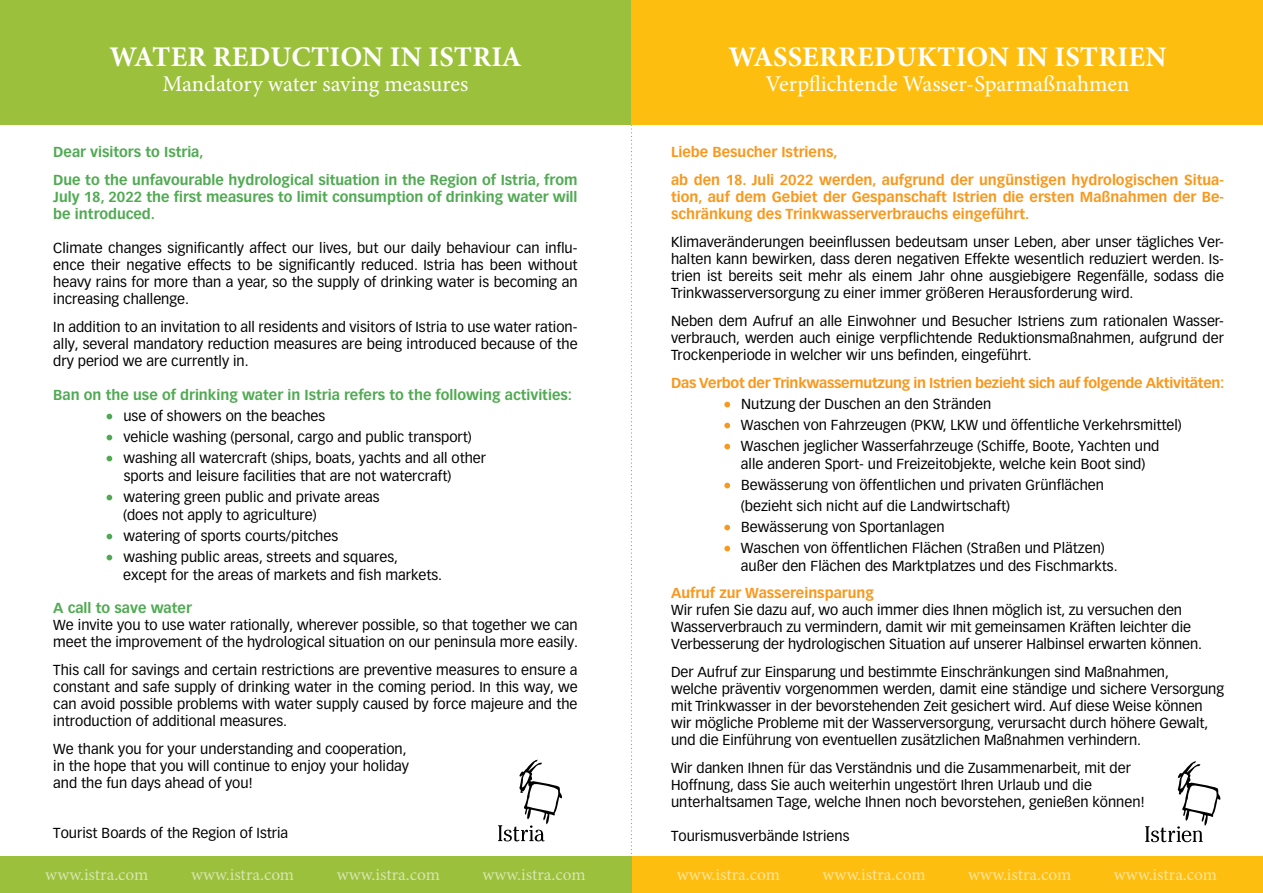
<style>
.page{position:relative;width:1263px;height:893px;background:#fff}
.page>*{position:absolute;margin:0;border:0;box-sizing:border-box;transform-origin:0 0}
.t1{font:700 28.5px "Minion Pro";letter-spacing:.01em;color:#fff}
.t2{font:22.5px "Minion Pro";letter-spacing:-.005em;color:#fff}
.t3{font:17.4px "Minion Pro";color:#fff}
.t4{font:14.25px/17.1px "Vectora";color:#000}
.t5{font:700 14.25px/27.6px "Vectora";color:#f8981d}
.t6{font:700 14.25px/27.6px "Vectora";color:#51aa53}
.s1{font-weight:700;color:#51aa53}
.s2{font-weight:900;color:#51aa53}
.s3{font-weight:700;color:#f8981d}
.s4{font-weight:900;color:#f8981d}
</style>
<div class="page">
<svg style="left:631px;top:125px;width:1px;height:729px"></svg>
<div style="left:631px;top:856px;width:632px;height:37px;background:#febe10"></div>
<div style="left:0;top:0;width:631px;height:125px;background:#9bc03c"></div>
<div style="left:0;top:856px;width:631px;height:37px;background:#9bc03c"></div>
<div style="left:631px;top:0;width:632px;height:125px;background:#febe10"></div>
<svg style="left:498px;top:759px;width:64px;height:82px"></svg>
<svg style="left:1145px;top:761px;width:75px;height:81px"></svg>
<h1 class="t1" style="left:109px;top:37px;width:414px">WATER REDUCTION IN ISTRIA</h1>
<h2 class="t2" style="left:162px;top:69px;width:307px">Mandatory water saving measures</h2>
<p class="t6" style="left:53px;top:139px;width:526px">Dear visitors to Istria,<br>Due to the unfavourable hydrological situation in the Region of Istria, from</p>
<p class="t6" style="left:53px;top:188px;width:526px;line-height:17.1px">July 18, 2022 the first measures to limit consumption of drinking water will be introduced.</p>
<p class="t4" style="left:53px;top:239px;width:526px;text-align:justify">Climate changes significantly affect our lives, but our daily behaviour can influ&shy;ence their negative effects to be significantly reduced. Istria has been without heavy rains for more than a year, so the supply of drinking water is becoming an increasing challenge.</p>
<p class="t4" style="left:53px;top:318px;width:526px;text-align:justify">In addition to an invitation to all residents and visitors of Istria to use water ration&shy;ally, several mandatory reduction measures are being introduced because of the dry period we are currently in.</p>
<p class="t4" style="left:107px;top:384px;width:466px;line-height:21px;text-indent:-54px"><span class="s1">Ban on the use of drinking water in Istria refers to the following activities: </span><span class="s2">·</span> use of showers on the beaches<br><span class="s2">·</span> vehicle washing (personal, cargo and public transport)<br><span class="s2">·</span> washing all watercraft (ships, boats, yachts and all other</p>
<p class="t4" style="left:107px;top:465px;width:346px;line-height:21px;text-indent:16px">sports and leisure facilities that are not watercraft) <span class="s2">·</span> watering green public and private areas</p>
<p class="t4" style="left:107px;top:504px;width:292px;line-height:21px;text-indent:16px">(does not apply to agriculture)<br><span class="s2">·</span> watering of sports courts/pitches<br><span class="s2">·</span> washing public areas, streets and squares,</p>
<p class="t4" style="left:123px;top:566px;width:321px">except for the areas of markets and fish markets.</p>
<p class="t6" style="left:53px;top:594px;width:140px">A call to save water</p>
<p class="t4" style="left:53px;top:617px;width:526px">We invite you to use water rationally, wherever possible, so that together we can meet the improvement of the hydrological situation on our peninsula more easily.</p>
<p class="t4" style="left:53px;top:661px;width:526px;text-align:justify">This call for savings and certain restrictions are preventive measures to ensure a constant and safe supply of drinking water in the coming period. In this way, we can avoid possible problems with water supply caused by force majeure and the introduction of additional measures.</p>
<p class="t4" style="left:53px;top:740px;width:357px">We thank you for your understanding and cooperation, in the hope that you will continue to enjoy your holiday and the fun days ahead of you!</p>
<p class="t4" style="left:53px;top:825px;width:236px">Tourist Boards of the Region of Istria</p>
<h1 class="t1" style="left:729px;top:37px;width:439px">WASSERREDUKTION IN ISTRIEN</h1>
<h2 class="t2" style="left:765px;top:69px;width:365px">Verpflichtende Wasser-Sparmaßnahmen</h2>
<p class="t5" style="left:671px;top:139px;width:554px">Liebe Besucher Istriens,<br>ab den 18. Juli 2022 werden, aufgrund der ungünstigen hydrologischen Situa-</p>
<p class="t5" style="left:671px;top:188px;width:554px;line-height:17.1px">tion, auf dem Gebiet der Gespanschaft Istrien die ersten Maßnahmen der Be&shy;schränkung des Trinkwasserverbrauchs eingeführt.</p>
<p class="t4" style="left:671px;top:233px;width:554px;text-align:justify">Klimaveränderungen beeinflussen bedeutsam unser Leben, aber unser tägliches Ver&shy;halten kann bewirken, dass deren negativen Effekte wesentlich reduziert werden. Is&shy;trien ist bereits seit mehr als einem Jahr ohne ausgiebigere Regenfälle, sodass die Trinkwasserversorgung zu einer immer größeren Herausforderung wird.</p>
<p class="t4" style="left:671px;top:312px;width:554px;text-align:justify">Neben dem Aufruf an alle Einwohner und Besucher Istriens zum rationalen Wasser&shy;verbrauch, werden auch einige verpflichtende Reduktionsmaßnahmen, aufgrund der Trockenperiode in welcher wir uns befinden, eingeführt.</p>
<p class="t4" style="left:725px;top:372px;width:501px;line-height:21px;text-indent:-54px"><span class="s3">Das Verbot der Trinkwassernutzung in Istrien bezieht sich auf folgende Aktivitäten: </span><span class="s4">·</span> Nutzung der Duschen an den Stränden<br><span class="s4">·</span> Waschen von Fahrzeugen (PKW, LKW und öffentliche Verkehrsmittel)<br><span class="s4">·</span> Waschen jeglicher Wasserfahrzeuge (Schiffe, Boote, Yachten und</p>
<p class="t4" style="left:741px;top:455px;width:406px">alle anderen Sport- und Freizeitobjekte, welche kein Boot sind)</p>
<p class="t4" style="left:725px;top:476px;width:380px"><span class="s4">·</span> Bewässerung von öffentlichen und privaten Grünflächen</p>
<p class="t4" style="left:741px;top:497px;width:271px">(bezieht sich nicht auf die Landwirtschaft)</p>
<p class="t4" style="left:725px;top:518px;width:221px"><span class="s4">·</span> Bewässerung von Sportanlagen</p>
<p class="t4" style="left:725px;top:539px;width:381px"><span class="s4">·</span> Waschen von öffentlichen Flächen (Straßen und Plätzen)</p>
<p class="t4" style="left:741px;top:557px;width:378px">außer den Flächen des Marktplatzes und des Fischmarkts.</p>
<p class="t5" style="left:671px;top:579px;width:204px">Aufruf zur Wassereinsparung</p>
<p class="t4" style="left:671px;top:602px;width:533px">Wir rufen Sie dazu auf, wo auch immer dies Ihnen möglich ist, zu versuchen den<br>Wasserverbrauch zu vermindern, damit wir mit gemeinsamen Kräften leichter die<br>Verbesserung der hydrologischen Situation auf unserer Halbinsel erwarten können.</p>
<p class="t4" style="left:671px;top:664px;width:554px">Der Aufruf zur Einsparung und bestimmte Einschränkungen sind Maßnahmen,<br>welche präventiv vorgenommen werden, damit eine ständige und sichere Versorgung mit Trinkwasser in der bevorstehenden Zeit gesichert wird. Auf diese Weise können wir mögliche Probleme mit der Wasserversorgung, verursacht durch höhere Gewalt, und die Einführung von eventuellen zusätzlichen Maßnahmen verhindern.</p>
<p class="t4" style="left:671px;top:760px;width:475px">Wir danken Ihnen für das Verständnis und die Zusammenarbeit, mit der<br>Hoffnung, dass Sie auch weiterhin ungestört Ihren Urlaub und die unterhaltsamen Tage, welche Ihnen noch bevorstehen, genießen können!</p>
<p class="t4" style="left:671px;top:828px;width:180px">Tourismusverbände Istriens</p>
<p class="t3" style="left:45px;top:862px;width:105px">www.istra.com</p>
<p class="t3" style="left:191px;top:862px;width:105px">www.istra.com</p>
<p class="t3" style="left:337px;top:862px;width:105px">www.istra.com</p>
<p class="t3" style="left:482px;top:862px;width:105px">www.istra.com</p>
<p class="t3" style="left:677px;top:862px;width:105px">www.istra.com</p>
<p class="t3" style="left:822px;top:862px;width:105px">www.istra.com</p>
<p class="t3" style="left:968px;top:862px;width:105px">www.istra.com</p>
<p class="t3" style="left:1114px;top:862px;width:105px">www.istra.com</p>
</div>
